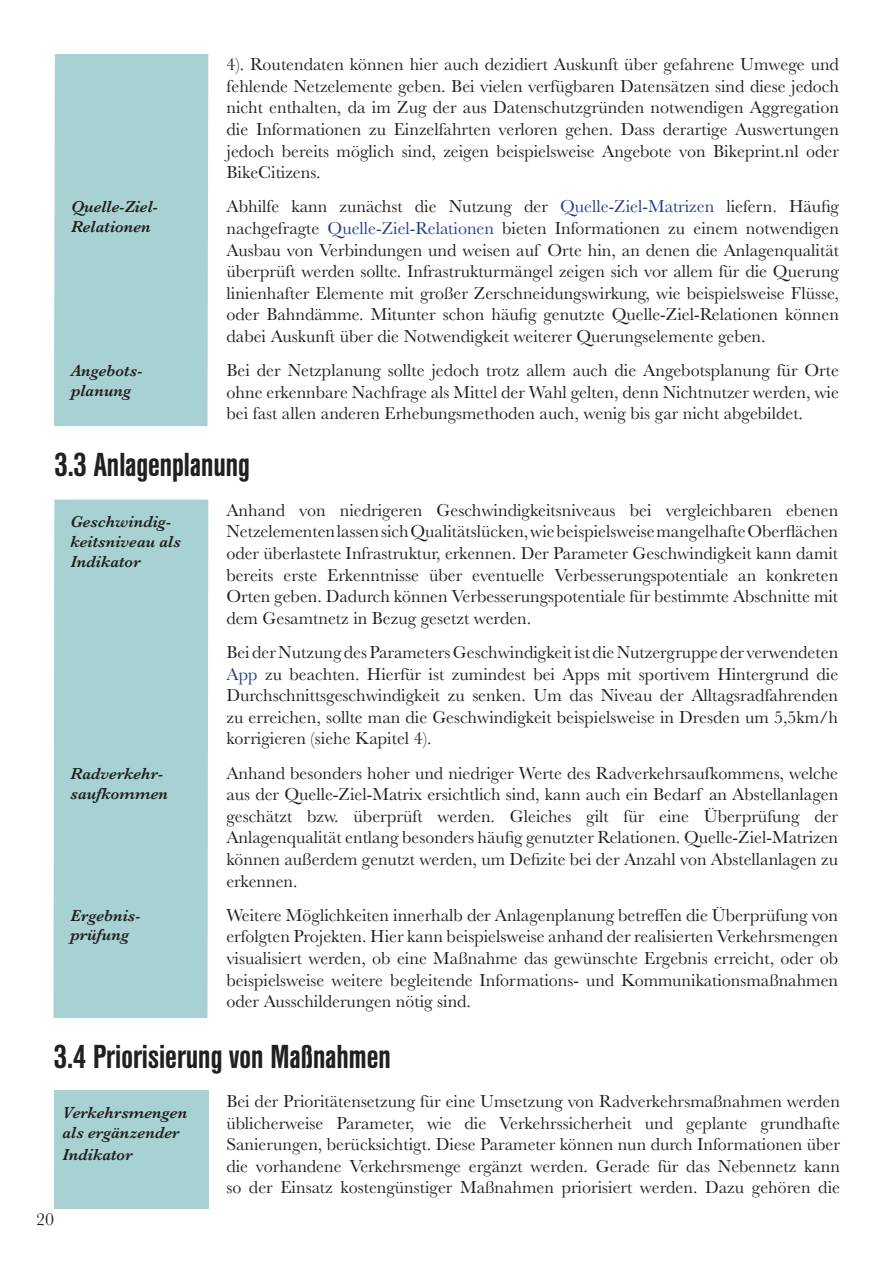
<style>
.page{position:relative;width:893px;height:1263px;background:#fff}
.page>*{position:absolute;margin:0;border:0;box-sizing:border-box;transform-origin:0 0}
.t1{font:500 33px "Helvetica Con BQ";color:#231f20}
.t2{font:18px/21.6px "Baskerville";color:#231f20;text-align:justify}
.t3{font:italic 600 16.5px/19.8px "Baskerville";color:#231f20}
.s1{color:#253f8e}
</style>
<div class="page">
<svg style="left:54px;top:54px;width:154px;height:372px;background:#aad2d3"></svg>
<div style="left:53px;top:500px;width:155px;height:518px;background:#a7d1d2"></div>
<div style="left:54px;top:1091px;width:154px;height:118px;background:#a7d1d2"></div>
<p class="t3" style="left:71px;top:197px;width:89px">Quelle-Ziel-<br>Relationen</p>
<p class="t3" style="left:71px;top:361px;width:73px">Angebots&shy;planung</p>
<p class="t2" style="left:227px;top:53px;width:614px">4). Routendaten können hier auch dezidiert Auskunft über gefahrene Umwege und fehlende Netzelemente geben. Bei vielen verfügbaren Datensätzen sind diese jedoch nicht enthalten, da im Zug der aus Datenschutzgründen notwendigen Aggregation die Informationen zu Einzelfahrten verloren gehen. Dass derartige Auswertungen jedoch bereits möglich sind, zeigen beispielsweise Angebote von Bikeprint.nl oder BikeCitizens.</p>
<p class="t2" style="left:227px;top:196px;width:614px">Abhilfe kann zunächst die Nutzung der <span class="s1">Quelle-Ziel-Matrizen</span> liefern. Häufig nachgefragte <span class="s1">Quelle-Ziel-Relationen</span> bieten Informationen zu einem notwendigen Ausbau von Verbindungen und weisen auf Orte hin, an denen die Anlagenqualität überprüft werden sollte. Infrastrukturmängel zeigen sich vor allem für die Querung linienhafter Elemente mit großer Zerschneidungswirkung, wie beispielsweise Flüsse, oder Bahndämme. Mitunter schon häufig genutzte Quelle-Ziel-Relationen können dabei Auskunft über die Notwendigkeit weiterer Querungselemente geben.</p>
<p class="t2" style="left:227px;top:359px;width:614px">Bei der Netzplanung sollte jedoch trotz allem auch die Angebotsplanung für Orte ohne erkennbare Nachfrage als Mittel der Wahl gelten, denn Nichtnutzer werden, wie bei fast allen anderen Erhebungsmethoden auch, wenig bis gar nicht abgebildet.</p>
<h1 class="t1" style="left:55px;top:447px;width:197px">3.3 Anlagenplanung</h1>
<p class="t2" style="left:226px;top:499px;width:613px">Anhand von niedrigeren Geschwindigkeitsniveaus bei vergleichbaren ebenen Netzelementen lassen sich Qualitätslücken, wie beispielsweise mangelhafte Oberflächen oder überlastete Infrastruktur, erkennen. Der Parameter Geschwindigkeit kann damit bereits erste Erkenntnisse über eventuelle Verbesserungspotentiale an konkreten Orten geben. Dadurch können Verbesserungspotentiale für bestimmte Abschnitte mit dem Gesamtnetz in Bezug gesetzt werden.</p>
<p class="t2" style="left:226px;top:641px;width:613px">Bei der Nutzung des Parameters Geschwindigkeit ist die Nutzergruppe der verwendeten <span class="s1">App</span> zu beachten. Hierfür ist zumindest bei Apps mit sportivem Hintergrund die Durchschnittsgeschwindigkeit zu senken. Um das Niveau der Alltagsradfahrenden zu erreichen, sollte man die Geschwindigkeit beispielsweise in Dresden um 5,5km/h korrigieren (siehe Kapitel 4).</p>
<p class="t2" style="left:226px;top:762px;width:613px">Anhand besonders hoher und niedriger Werte des Radverkehrsaufkommens, welche aus der Quelle-Ziel-Matrix ersichtlich sind, kann auch ein Bedarf an Abstellanlagen geschätzt bzw. überprüft werden. Gleiches gilt für eine Überprüfung der Anlagenqualität entlang besonders häufig genutzter Relationen. Quelle-Ziel-Matrizen können außerdem genutzt werden, um Defizite bei der Anzahl von Abstellanlagen zu erkennen.</p>
<p class="t2" style="left:226px;top:904px;width:613px">Weitere Möglichkeiten innerhalb der Anlagenplanung betreffen die Überprüfung von erfolgten Projekten. Hier kann beispielsweise anhand der realisierten Verkehrsmengen visualisiert werden, ob eine Maßnahme das gewünschte Ergebnis erreicht, oder ob beispielsweise weitere begleitende Informations- und Kommunikationsmaßnahmen oder Ausschilderungen nötig sind.</p>
<p class="t3" style="left:70px;top:512px;width:112px">Geschwindig&shy;keitsniveau als<br>Indikator</p>
<p class="t3" style="left:70px;top:764px;width:99px">Radverkehr&shy;saufkommen</p>
<p class="t3" style="left:70px;top:905px;width:72px">Ergebnis&shy;prüfung</p>
<h1 class="t1" style="left:54px;top:1039px;width:338px">3.4 Priorisierung von Maßnahmen</h1>
<p class="t2" style="left:226px;top:1090px;width:615px">Bei der Prioritätensetzung für eine Umsetzung von Radverkehrsmaßnahmen werden üblicherweise Parameter, wie die Verkehrssicherheit und geplante grundhafte Sanierungen, berücksichtigt. Diese Parameter können nun durch Informationen über die vorhandene Verkehrsmenge ergänzt werden. Gerade für das Nebennetz kann so der Einsatz kostengünstiger Maßnahmen priorisiert werden. Dazu gehören die</p>
<p class="t3" style="left:63px;top:1103px;width:126px">Verkehrsmengen als ergänzender</p>
<p class="t3" style="left:63px;top:1144px;width:72px">Indikator</p>
<p class="t2" style="left:36px;top:1208px;width:19px">20</p>
</div>
